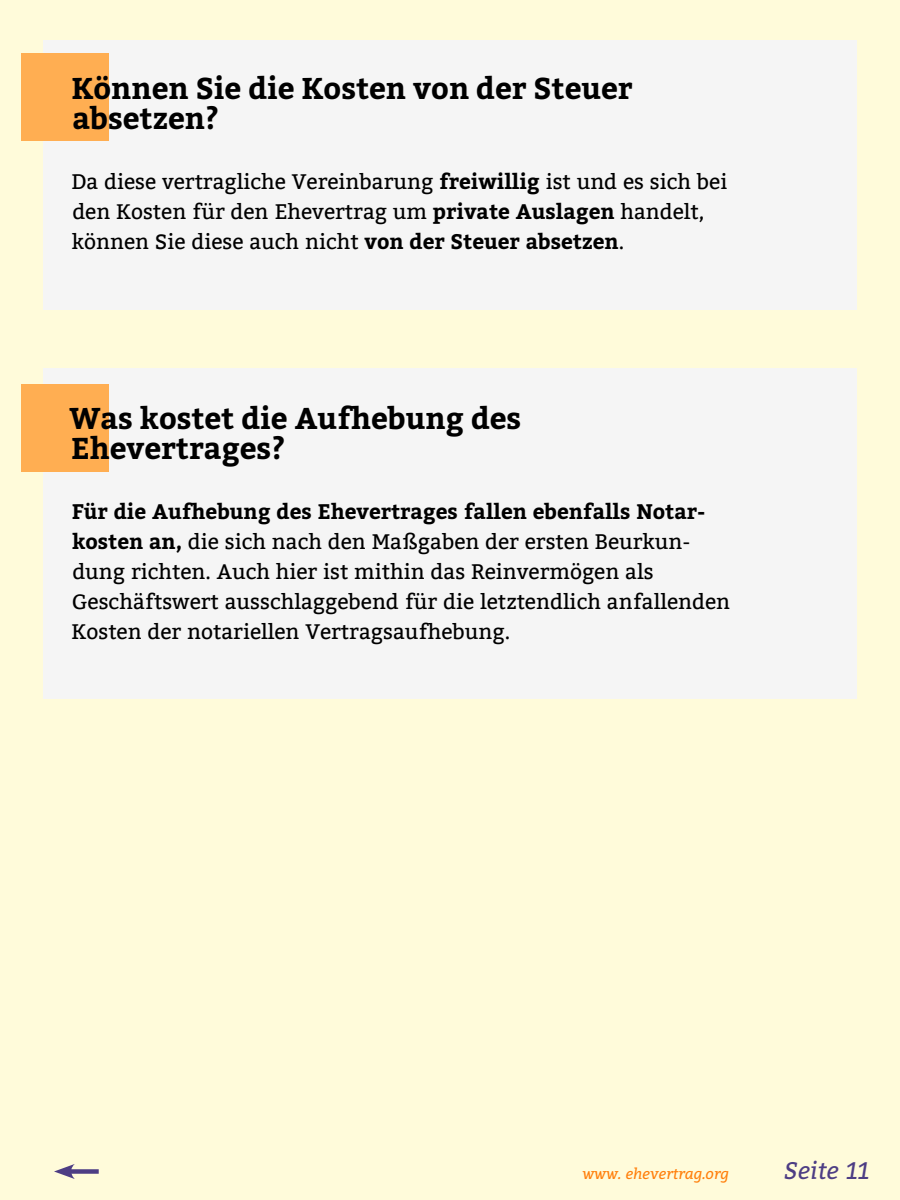
<style>
.page{position:relative;width:900px;height:1200px;background:#fffbda}
.page>*{position:absolute;margin:0;border:0;box-sizing:border-box;transform-origin:0 0}
.t1{font:700 30px/30px "Bitter";color:#000}
.t2{font:italic 24px "Bitter";color:#4d3d84}
.t3{font:21px/30px "Bitter";color:#000}
.t4{font:italic 15px "Bitter";color:#ff7f0b}
.s1{font-weight:700}
</style>
<div class="page">
<div style="left:43px;top:40px;width:814px;height:270px;background:#f5f5f5"></div>
<div style="left:22px;top:53px;width:87px;height:88px;background:#ffae52"></div>
<div style="left:43px;top:368px;width:814px;height:331px;background:#f5f5f5"></div>
<div style="left:22px;top:384px;width:87px;height:88px;background:#ffae52"></div>
<div style="left:67px;top:1169px;width:32px;height:5px;background:#4d3d84"></div>
<svg style="left:54px;top:1164px;width:21px;height:15px"></svg>
<h1 class="t1" style="left:71px;top:74px;width:563px">Können Sie die Kosten von der Steuer absetzen?</h1>
<p class="t3" style="left:71px;top:167px;width:658px">Da diese vertragliche Vereinbarung <span class="s1">freiwillig</span> ist und es sich bei den Kosten für den Ehevertrag um <span class="s1">private Auslagen</span> handelt, können Sie diese auch nicht <span class="s1">von der Steuer absetzen</span>.</p>
<h1 class="t1" style="left:69px;top:404px;width:453px">Was kostet die Aufhebung des<br>Ehevertrages?</h1>
<p class="t3" style="left:72px;top:497px;width:660px"><span class="s1">Für die Aufhebung des Ehevertrages fallen ebenfalls Notar&shy;kosten an,</span> die sich nach den Maßgaben der ersten Beurkun&shy;dung richten. Auch hier ist mithin das Reinvermögen als Geschäftswert ausschlaggebend für die letztendlich anfallenden Kosten der notariellen Vertragsaufhebung.</p>
<p class="t4" style="left:582px;top:1163px;width:148px">www. ehevertrag.org</p>
<p class="t2" style="left:784px;top:1153px;width:87px">Seite 11</p>
</div>
